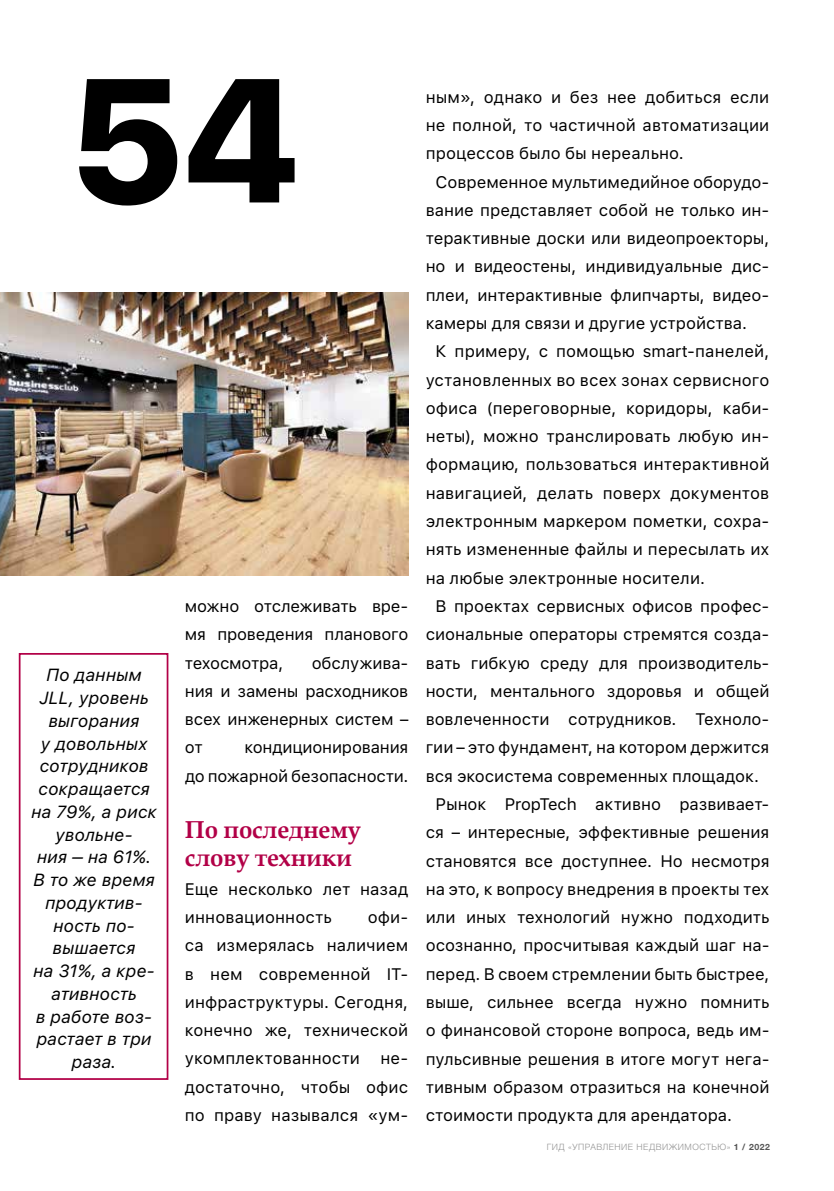
<style>
.page{position:relative;width:834px;height:1191px;background:#fff}
.page>*{position:absolute;margin:0;border:0;box-sizing:border-box;transform-origin:0 0}
.t1{font:800 175px "SFUI Display";color:#000}
.t2{font:700 24.5px/28.3px "Book Antiqua";letter-spacing:-.01em;color:#b20047}
.t3{font:italic 17.5px/22.8px "SFUI Text";color:#000;text-align:center}
.t4{font:16.62px/28.3px "SFUI Text";letter-spacing:-.005em;color:#000;text-align:justify}
.t5{font:300 8.75px "Helvetica Neue Cyr";letter-spacing:.06em;color:#939393}
.s1{font-weight:700;color:#555}
</style>
<div class="page">
<img style="left:0;top:293px;width:408px;height:282px">
<div style="left:19px;top:653px;width:149px;height:427px;border:2px solid #b20047"></div>
<h1 class="t1" style="left:69px;top:14px;width:232px">54</h1>
<p class="t3" style="left:31px;top:663px;width:127px">По данным<br>JLL, уровень выгорания<br>у довольных сотрудников сокращается на 79%, а риск увольне-<br>ния – на 61%.<br>В то же время продуктив&shy;ность по&shy;вышается<br>на 31%, а кре&shy;ативность<br>в работе воз&shy;растает в три раза.</p>
<p class="t4" style="left:185px;top:591px;width:225px">можно отслеживать вре&shy;мя проведения планового техосмотра,</p>
<p class="t4" style="left:185px;top:648px;width:225px;text-indent:127px">обслужива&shy;ния и замены расходников всех инженерных систем – от</p>
<p class="t4" style="left:185px;top:733px;width:225px;text-align:right">кондиционирования<br>до пожарной безопасности.</p>
<h2 class="t2" style="left:185px;top:815px;width:178px">По последнему слову техники</h2>
<p class="t4" style="left:185px;top:874px;width:225px">Еще несколько лет назад инновационность</p>
<p class="t4" style="left:185px;top:902px;width:225px;text-align:left;text-indent:183px">офи&shy;са измерялась наличием в нем современной IT&shy;инфраструктуры. Сегодня, конечно же, технической укомплектованности не&shy;достаточно, чтобы офис по праву назывался «ум-</p>
<p class="t4" style="left:425px;top:82px;width:345px">ным», однако и без нее добиться если</p>
<p class="t4" style="left:425px;top:110px;width:345px">не полной, то частичной автоматизации</p>
<p class="t4" style="left:425px;top:139px;width:259px">процессов было бы нереально.</p>
<p class="t4" style="left:435px;top:167px;width:335px">Современное мультимедийное оборудо-</p>
<p class="t4" style="left:425px;top:195px;width:345px">вание представляет собой не только ин-</p>
<p class="t4" style="left:425px;top:223px;width:345px">терактивные доски или видеопроекторы,</p>
<p class="t4" style="left:425px;top:252px;width:345px">но и видеостены, индивидуальные дис-</p>
<p class="t4" style="left:425px;top:280px;width:345px">плеи, интерактивные флипчарты, видео-</p>
<p class="t4" style="left:425px;top:308px;width:323px">камеры для связи и другие устройства.</p>
<p class="t4" style="left:435px;top:337px;width:335px">К примеру, с помощью smart-панелей,</p>
<p class="t4" style="left:425px;top:365px;width:345px">установленных во всех зонах сервисного</p>
<p class="t4" style="left:425px;top:393px;width:345px">офиса (переговорные, коридоры, каби-</p>
<p class="t4" style="left:425px;top:421px;width:345px">неты), можно транслировать любую ин-</p>
<p class="t4" style="left:425px;top:450px;width:345px">формацию, пользоваться интерактивной</p>
<p class="t4" style="left:425px;top:478px;width:345px">навигацией, делать поверх документов</p>
<p class="t4" style="left:425px;top:506px;width:345px">электронным маркером пометки, сохра-</p>
<p class="t4" style="left:425px;top:534px;width:345px">нять измененные файлы и пересылать их</p>
<p class="t4" style="left:425px;top:563px;width:281px">на любые электронные носители.</p>
<p class="t4" style="left:435px;top:591px;width:335px">В проектах сервисных офисов профес-</p>
<p class="t4" style="left:425px;top:619px;width:345px">сиональные операторы стремятся созда-</p>
<p class="t4" style="left:425px;top:648px;width:345px">вать гибкую среду для производитель-</p>
<p class="t4" style="left:425px;top:676px;width:345px">ности, ментального здоровья и общей</p>
<p class="t4" style="left:425px;top:704px;width:345px">вовлеченности сотрудников. Техноло-</p>
<p class="t4" style="left:425px;top:732px;width:345px">гии – это фундамент, на котором держится</p>
<p class="t4" style="left:425px;top:761px;width:335px">вся экосистема современных площадок.</p>
<p class="t4" style="left:435px;top:789px;width:335px">Рынок PropTech активно развивает-</p>
<p class="t4" style="left:425px;top:817px;width:345px">ся – интересные, эффективные решения</p>
<p class="t4" style="left:425px;top:846px;width:345px">становятся все доступнее. Но несмотря</p>
<p class="t4" style="left:425px;top:874px;width:345px">на это, к вопросу внедрения в проекты тех</p>
<p class="t4" style="left:425px;top:902px;width:345px">или иных технологий нужно подходить</p>
<p class="t4" style="left:425px;top:930px;width:345px">осознанно, просчитывая каждый шаг на-</p>
<p class="t4" style="left:425px;top:959px;width:345px">перед. В своем стремлении быть быстрее,</p>
<p class="t4" style="left:425px;top:987px;width:345px">выше, сильнее всегда нужно помнить</p>
<p class="t4" style="left:425px;top:1015px;width:345px">о финансовой стороне вопроса, ведь им-</p>
<p class="t4" style="left:425px;top:1044px;width:345px">пульсивные решения в итоге могут нега-</p>
<p class="t4" style="left:425px;top:1072px;width:345px">тивным образом отразиться на конечной</p>
<p class="t4" style="left:425px;top:1100px;width:307px">стоимости продукта для арендатора.</p>
<p class="t5" style="left:546px;top:1141px;width:225px">ГИД «УПРАВЛЕНИЕ НЕДВИЖИМОСТЬЮ» <span class="s1">1 / 2022</span></p>
</div>
